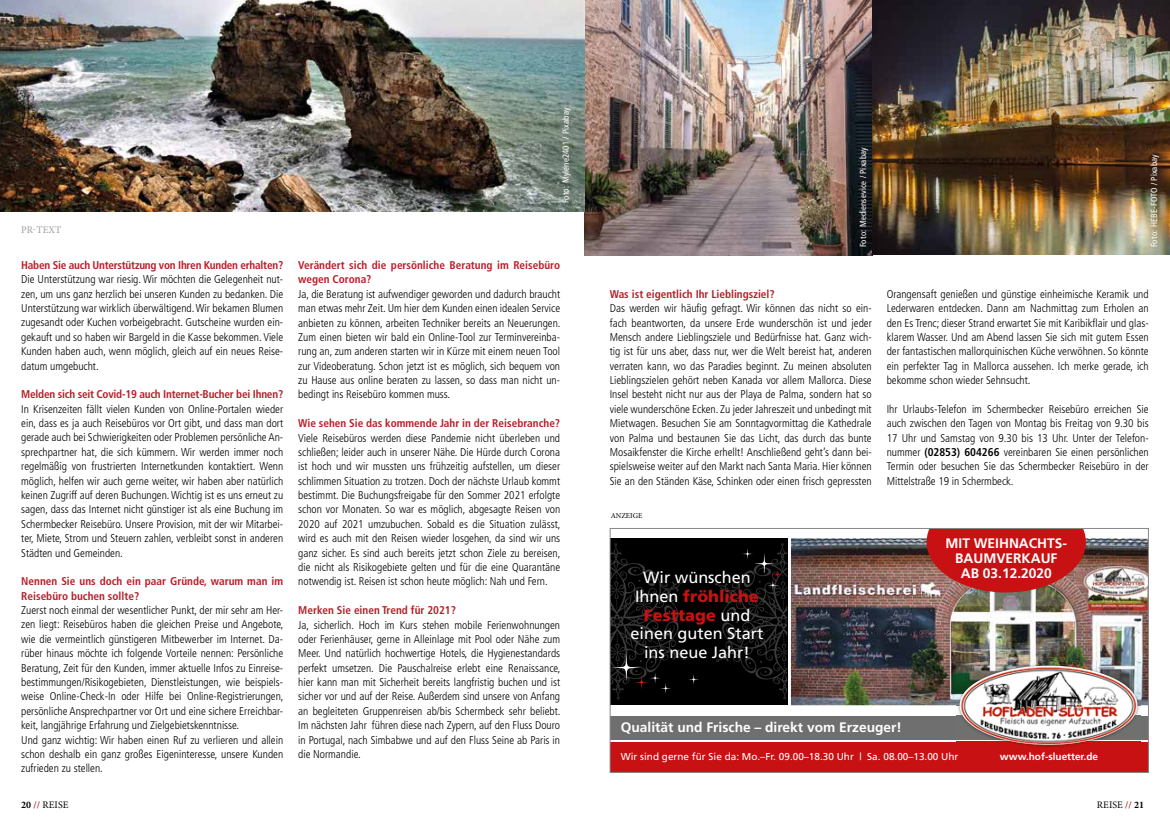
<style>
.page{position:relative;width:1170px;height:833px;background:#fff}
.page>*{position:absolute;margin:0;border:0;box-sizing:border-box;transform-origin:0 0}
.t1{font:16.25px/18.8px "Frutiger";color:#fff;text-align:center}
.t2{font:700 13.75px/15px "Frutiger";color:#fff;text-align:center}
.t3{font:300 condensed 11.25px/14.4px "Frutiger";color:#000;text-align:justify}
.t4{font:700 condensed 11.25px/14.4px "Frutiger";color:#b61f29}
.t5{font:700 condensed 11.25px "Frutiger";letter-spacing:-.02em;color:#b61f29}
.t6{font:10px "Frutiger";color:#fff}
.t7{font:700 10px "Frutiger";color:#fff}
.t8{font:10px "Minion Pro";letter-spacing:.01em;color:#000}
.t9{font:10px "Minion Pro";letter-spacing:.01em;color:#9d9d9c}
.t10{font:condensed 8.75px "Frutiger";letter-spacing:.015em;color:#fff}
.t11{font:7.5px "Minion Pro";color:#000}
.s1{font-weight:700}
.s2{font-weight:700;color:#b61f29}
.s3{font-weight:900;color:#c81113}
</style>
<div class="page">
<img style="left:585px;top:0;width:584px;height:255px">
<img style="left:872px;top:0;width:297px;height:254px">
<img style="left:0;top:0;width:585px;height:211px">
<div style="left:610px;top:716px;width:538px;height:23px;background:#706f6f"></div>
<img style="left:790px;top:538px;width:356px;height:167px">
<div style="left:610px;top:742px;width:538px;height:30px;background:#c81113"></div>
<img style="left:956px;top:662px;width:184px;height:86px">
<img style="left:956px;top:716px;width:184px;height:23px">
<img style="left:959px;top:665px;width:178px;height:80px">
<svg style="left:926px;top:530px;width:159px;height:62px;background:#c02323"></svg>
<div style="left:610px;top:538px;width:177px;height:167px;background:#000"></div>
<svg style="left:611px;top:543px;width:74px;height:156px"></svg>
<svg style="left:715px;top:543px;width:73px;height:156px"></svg>
<svg style="left:753px;top:553px;width:22px;height:21px"></svg>
<svg style="left:612px;top:653px;width:28px;height:29px"></svg>
<svg style="left:742px;top:548px;width:11px;height:11px"></svg>
<svg style="left:767px;top:579px;width:11px;height:12px"></svg>
<svg style="left:660px;top:682px;width:11px;height:12px"></svg>
<svg style="left:649px;top:672px;width:11px;height:11px"></svg>
<svg style="left:688px;top:674px;width:11px;height:11px"></svg>
<svg style="left:771px;top:569px;width:12px;height:11px"></svg>
<svg style="left:633px;top:674px;width:16px;height:16px"></svg>
<div style="left:609px;top:528px;width:539px;height:244px;border:1px solid #878787"></div>
<p class="t9" style="left:21px;top:223px;width:41px">PR-TEXT</p>
<p class="t5" style="left:21px;top:258px;width:263px">Haben Sie auch Unterstützung von Ihren Kunden erhalten?</p>
<p class="t3" style="left:21px;top:272px;width:263px">Die Unterstützung war riesig. Wir möchten die Gelegenheit nut&shy;zen, um uns ganz herzlich bei unseren Kunden zu bedanken. Die Unterstützung war wirklich überwältigend. Wir bekamen Blumen zugesandt oder Kuchen vorbeigebracht. Gutscheine wurden ein&shy;gekauft und so haben wir Bargeld in die Kasse bekommen. Viele Kunden haben auch, wenn möglich, gleich auf ein neues Reise&shy;datum umgebucht.</p>
<p class="t5" style="left:21px;top:388px;width:263px">Melden sich seit Covid-19 auch Internet-Bucher bei Ihnen?</p>
<p class="t3" style="left:21px;top:402px;width:263px">In Krisenzeiten fällt vielen Kunden von Online-Portalen wieder ein, dass es ja auch Reisebüros vor Ort gibt, und dass man dort gerade auch bei Schwierigkeiten oder Problemen persönliche An&shy;sprechpartner hat, die sich kümmern. Wir werden immer noch regelmäßig von frustrierten Internetkunden kontaktiert. Wenn möglich, helfen wir auch gerne weiter, wir haben aber natürlich keinen Zugriff auf deren Buchungen. Wichtig ist es uns erneut zu sagen, dass das Internet nicht günstiger ist als eine Buchung im Schermbecker Reisebüro. Unsere Provision, mit der wir Mitarbei&shy;ter, Miete, Strom und Steuern zahlen, verbleibt sonst in anderen Städten und Gemeinden.</p>
<p class="t4" style="left:21px;top:574px;width:263px">Nennen Sie uns doch ein paar Gründe, warum man im<br>Reisebüro buchen sollte?</p>
<p class="t3" style="left:21px;top:603px;width:264px;text-align:left">Zuerst noch einmal der wesentlicher Punkt, der mir sehr am Her&shy;zen liegt: Reisebüros haben die gleichen Preise und Angebote, wie die vermeintlich günstigeren Mitbewerber im Internet. Da&shy;rüber hinaus möchte ich folgende Vorteile nennen: Persönliche Beratung, Zeit für den Kunden, immer aktuelle Infos zu Einreise&shy;bestimmungen/Risikogebieten, Dienstleistungen, wie beispiels&shy;weise Online-Check-In oder Hilfe bei Online-Registrierungen, persönliche Ansprechpartner vor Ort und eine sichere Erreichbar&shy;keit, langjährige Erfahrung und Zielgebietskenntnisse.<br>Und ganz wichtig: Wir haben einen Ruf zu verlieren und allein schon deshalb ein ganz großes Eigeninteresse, unsere Kunden zufrieden zu stellen.</p>
<p class="t8" style="left:21px;top:798px;width:49px"><span class="s1">20</span> <span class="s2">//</span> REISE</p>
<p class="t10" style="left:560px;top:203px;width:97px;rotate:-90deg">Foto: Mylene2401 / Pixabay</p>
<p class="t4" style="left:298px;top:258px;width:263px">Verändert sich die persönliche Beratung im Reisebüro wegen Corona?</p>
<p class="t3" style="left:298px;top:287px;width:264px">Ja, die Beratung ist aufwendiger geworden und dadurch braucht man etwas mehr Zeit. Um hier dem Kunden einen idealen Service anbieten zu können, arbeiten Techniker bereits an Neuerungen.<br>Zum einen bieten wir bald ein Online-Tool zur Terminvereinba&shy;rung an, zum anderen starten wir in Kürze mit einem neuen Tool zur Videoberatung. Schon jetzt ist es möglich, sich bequem von zu Hause aus online beraten zu lassen, so dass man nicht un&shy;bedingt ins Reisebüro kommen muss.</p>
<p class="t4" style="left:298px;top:416px;width:263px">Wie sehen Sie das kommende Jahr in der Reisebranche?</p>
<p class="t3" style="left:298px;top:430px;width:264px">Viele Reisebüros werden diese Pandemie nicht überleben und schließen; leider auch in unserer Nähe. Die Hürde durch Corona ist hoch und wir mussten uns frühzeitig aufstellen, um dieser schlimmen Situation zu trotzen. Doch der nächste Urlaub kommt bestimmt. Die Buchungsfreigabe für den Sommer 2021 erfolgte schon vor Monaten. So war es möglich, abgesagte Reisen von 2020 auf 2021 umzubuchen. Sobald es die Situation zulässt, wird es auch mit den Reisen wieder losgehen, da sind wir uns ganz sicher. Es sind auch bereits jetzt schon Ziele zu bereisen, die nicht als Risikogebiete gelten und für die eine Quarantäne notwendig ist. Reisen ist schon heute möglich: Nah und Fern.</p>
<p class="t4" style="left:298px;top:603px;width:159px">Merken Sie einen Trend für 2021?</p>
<p class="t3" style="left:298px;top:617px;width:264px">Ja, sicherlich. Hoch im Kurs stehen mobile Ferienwohnungen oder Ferienhäuser, gerne in Alleinlage mit Pool oder Nähe zum Meer. Und natürlich hochwertige Hotels, die Hygienestandards perfekt umsetzen. Die Pauschalreise erlebt eine Renaissance, hier kann man mit Sicherheit bereits langfristig buchen und ist sicher vor und auf der Reise. Außerdem sind unsere von Anfang an begleiteten Gruppenreisen ab/bis Schermbeck sehr beliebt.<br>Im nächsten Jahr führen diese nach Zypern, auf den Fluss Douro in Portugal, nach Simbabwe und auf den Fluss Seine ab Paris in die Normandie.</p>
<p class="t10" style="left:858px;top:247px;width:102px;rotate:-90deg">Foto: Mediensevice / Pixabay</p>
<p class="t10" style="left:1148px;top:247px;width:95px;rotate:-90deg">Foto: HEBE-FOTO / Pixabay</p>
<p class="t4" style="left:609px;top:287px;width:166px">Was ist eigentlich Ihr Lieblingsziel?</p>
<p class="t3" style="left:609px;top:301px;width:263px">Das werden wir häufig gefragt. Wir können das nicht so ein&shy;fach beantworten, da unsere Erde wunderschön ist und jeder Mensch andere Lieblingsziele und Bedürfnisse hat. Ganz wich&shy;tig ist für uns aber, dass nur, wer die Welt bereist hat, anderen verraten kann, wo das Paradies beginnt. Zu meinen absoluten Lieblingszielen gehört neben Kanada vor allem Mallorca. Diese Insel besteht nicht nur aus der Playa de Palma, sondern hat so viele wunderschöne Ecken. Zu jeder Jahreszeit und unbedingt mit Mietwagen. Besuchen Sie am Sonntagvormittag die Kathedrale von Palma und bestaunen Sie das Licht, das durch das bunte Mosaikfenster die Kirche erhellt! Anschließend geht’s dann bei&shy;spielsweise weiter auf den Markt nach Santa Maria. Hier können Sie an den Ständen Käse, Schinken oder einen frisch gepressten</p>
<p class="t11" style="left:610px;top:510px;width:33px">ANZEIGE</p>
<p class="t3" style="left:886px;top:287px;width:263px">Orangensaft genießen und günstige einheimische Keramik und Lederwaren entdecken. Dann am Nachmittag zum Erholen an den Es Trenc; dieser Strand erwartet Sie mit Karibikflair und glas&shy;klarem Wasser. Und am Abend lassen Sie sich mit gutem Essen der fantastischen mallorquinischen Küche verwöhnen. So könnte ein perfekter Tag in Mallorca aussehen. Ich merke gerade, ich bekomme schon wieder Sehnsucht.</p>
<p class="t3" style="left:886px;top:402px;width:263px">Ihr Urlaubs-Telefon im Schermbecker Reisebüro erreichen Sie auch zwischen den Tagen von Montag bis Freitag von 9.30 bis 17 Uhr und Samstag von 9.30 bis 13 Uhr. Unter der Telefon&shy;nummer <span class="s1">(02853) 604266</span> vereinbaren Sie einen persönlichen Termin oder besuchen Sie das Schermbecker Reisebüro in der Mittelstraße 19 in Schermbeck.</p>
<p class="t2" style="left:945px;top:536px;width:123px">MIT WEIHNACHTS-<br>BAUMVERKAUF</p>
<h1 class="t1" style="left:643px;top:568px;width:109px">Wir wünschen</h1>
<p class="t2" style="left:960px;top:566px;width:92px">AB 03.12.2020</p>
<h1 class="t1" style="left:630px;top:586px;width:134px">Ihnen <span class="s3">fröhliche<br>Festtage</span> und einen guten Start ins neue Jahr!</h1>
<p class="t2" style="left:620px;top:719px;width:282px">Qualität und Frische – direkt vom Erzeuger!</p>
<p class="t6" style="left:620px;top:750px;width:339px">Wir sind gerne für Sie da: Mo.–Fr. 09.00–18.30 Uhr | Sa. 08.00–13.00 Uhr</p>
<p class="t7" style="left:999px;top:750px;width:99px">www.hof-sluetter.de</p>
<p class="t8" style="left:1096px;top:798px;width:49px">REISE <span class="s2">//</span> <span class="s1">21</span></p>
</div>
